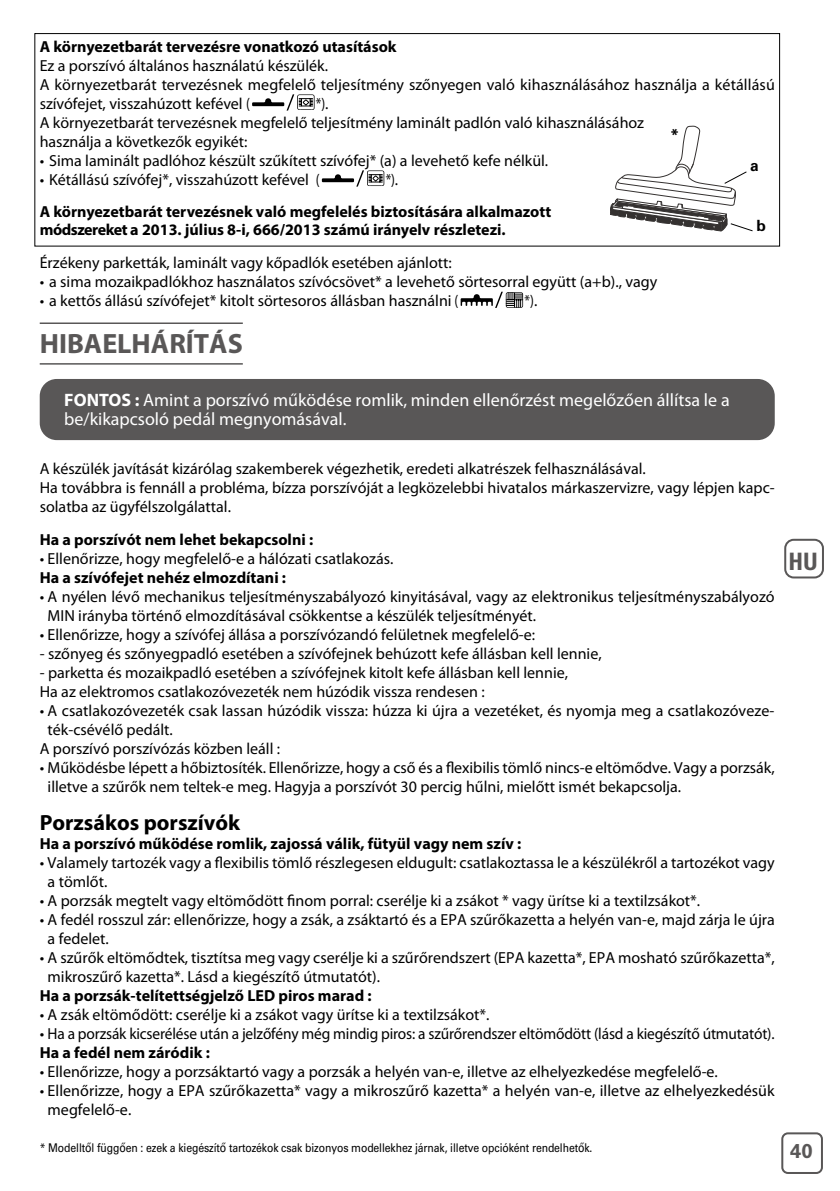
<style>
.page{position:relative;width:840px;height:1191px;background:#fff}
.page>*{position:absolute;margin:0;border:0;box-sizing:border-box;transform-origin:0 0}
.t1{font:700 28px "Myriad Pro";color:#595757}
.t2{font:700 condensed 24px "Univers";color:#595757}
.t3{font:700 22px "Myriad Pro";color:#000}
.t4{font:700 20px "Univers";color:#595757}
.t5{font:18px/19px "Myriad Pro";color:#fff}
.t6{font:16px/19px "Myriad Pro";color:#000}
.t7{font:700 16px/18px "Myriad Pro";color:#000}
.t8{font:16px/19px "Myriad Pro";color:#000;scale:.85 1}
.t9{font:700 15.4px "Univers";color:#000}
.t10{font:12px "Univers";letter-spacing:-.01em;color:#000;scale:.87 1}
.s1{font-weight:700}
.s2{font-family:"Lucida Grande"}
</style>
<div class="page">
<div style="left:780px;top:1132px;width:42px;height:42px;border:2px solid #595757;border-radius:6px"></div>
<hr style="left:40px;top:322px;width:203px;height:2px;background:#595757">
<hr style="left:40px;top:363px;width:203px;height:1px;background:#595757">
<svg style="left:252px;top:94px;width:62px;height:17px"></svg>
<svg style="left:322px;top:170px;width:62px;height:17px"></svg>
<svg style="left:460px;top:292px;width:63px;height:16px"></svg>
<div style="left:34px;top:33px;width:745px;height:214px;border:1px solid #000"></div>
<svg style="left:610px;top:126px;width:143px;height:106px"></svg>
<div style="left:40px;top:379px;width:734px;height:61px;background:#595757;border-radius:17px"></div>
<div style="left:783px;top:539px;width:40px;height:39px;border:2px solid #595757;border-radius:9px"></div>
<p class="t7" style="left:40px;top:37px;width:358px">A környezetbarát tervezésre vonatkozó utasítások</p>
<p class="t6" style="left:40px;top:56px;width:736px">Ez a porszívó általános használatú készülék.<br>A környezetbarát tervezésnek megfelelő teljesítmény szőnyegen való kihasználásához használja a kétállású szívófejet, visszahúzott kefével (</p>
<p class="t8" style="left:40px;top:94px;width:712px;text-indent:276px">*).<br>A környezetbarát tervezésnek megfelelő teljesítmény laminált padlón való kihasználásához használja a következők egyikét:</p>
<p class="t6" style="left:40px;top:151px;width:509px">• Sima laminált padlóhoz készült szűkített szívófej* (a) a levehető kefe nélkül.</p>
<p class="t6" style="left:40px;top:170px;width:281px">• Kétállású szívófej*, visszahúzott kefével (</p>
<p class="t8" style="left:385px;top:170px;width:16px">*).</p>
<p class="t7" style="left:40px;top:202px;width:512px">A környezetbarát tervezésnek való megfelelés biztosítására alkalmazott módszereket a 2013. július 8-i, 666/2013 számú irányelv részletezi.</p>
<p class="t6" style="left:40px;top:253px;width:413px">Érzékeny parketták, laminált vagy kőpadlók esetében ajánlott:</p>
<p class="t6" style="left:40px;top:272px;width:618px">• a sima mozaikpadlókhoz használatos szívócsövet* a levehető sörtesorral együtt (a+b)., vagy</p>
<p class="t6" style="left:40px;top:291px;width:420px">• a kettős állású szívófejet* kitolt sörtesoros állásban használni (</p>
<p class="t8" style="left:524px;top:291px;width:17px">*).</p>
<h1 class="t1" style="left:40px;top:326px;width:204px">HIBAELHÁRÍTÁS</h1>
<p class="t9" style="left:670px;top:126px;width:10px">*</p>
<p class="t9" style="left:749px;top:157px;width:10px">a</p>
<p class="t9" style="left:756px;top:217px;width:11px">b</p>
<p class="t5" style="left:64px;top:390px;width:666px"><span class="s1">FONTOS :</span> Amint a porszívó működése romlik, minden ellenőrzést megelőzően állítsa le a be/kikapcsoló pedál megnyomásával.</p>
<p class="t6" style="left:40px;top:459px;width:736px">A készülék javítását kizárólag szakemberek végezhetik, eredeti alkatrészek felhasználásával.<br>Ha továbbra is fennáll a probléma, bízza porszívóját a legközelebbi hivatalos márkaszervizre, vagy lépjen kapc&shy;solatba az ügyfélszolgálattal.</p>
<p class="t7" style="left:40px;top:530px;width:275px">Ha a porszívót nem lehet bekapcsolni :</p>
<p class="t6" style="left:40px;top:549px;width:355px">• Ellenőrizze, hogy megfelelő-e a hálózati csatlakozás.</p>
<p class="t7" style="left:40px;top:568px;width:248px">Ha a szívófejet nehéz elmozdítani :</p>
<p class="t6" style="left:48px;top:587px;width:728px;text-indent:-8px">• A nyélen lévő mechanikus teljesítményszabályozó kinyitásával, vagy az elektronikus teljesítményszabályozó<br>MIN irányba történő elmozdításával csökkentse a készülék teljesítményét.</p>
<p class="t6" style="left:40px;top:625px;width:496px">• Ellenőrizze, hogy a szívófej állása a porszívózandó felületnek megfelelő-e:</p>
<p class="t6" style="left:40px;top:644px;width:563px">- szőnyeg és szőnyegpadló esetében a szívófejnek behúzott kefe állásban kell lennie,</p>
<p class="t6" style="left:40px;top:663px;width:529px">- parketta és mozaikpadló esetében a szívófejnek kitolt kefe állásban kell lennie,<br>Ha az elektromos csatlakozóvezeték nem húzódik vissza rendesen :</p>
<p class="t6" style="left:40px;top:701px;width:736px">• A csatlakozóvezeték csak lassan húzódik vissza: húzza ki újra a vezetéket, és nyomja meg a csatlakozóveze-</p>
<p class="t6" style="left:48px;top:720px;width:127px">ték-csévélő pedált.</p>
<p class="t6" style="left:40px;top:739px;width:242px">A porszívó porszívózás közben leáll :</p>
<p class="t6" style="left:48px;top:758px;width:728px;text-indent:-8px">• Működésbe lépett a hőbiztosíték. Ellenőrizze, hogy a cső és a flexibilis tömlő nincs-e eltömődve. Vagy a porzsák, illetve a szűrők nem teltek-e meg. Hagyja a porszívót 30 percig hűlni, mielőtt ismét bekapcsolja.</p>
<h3 class="t3" style="left:40px;top:808px;width:202px">Porzsákos porszívók</h3>
<p class="t7" style="left:40px;top:834px;width:483px">Ha a porszívó működése romlik, zajossá válik, fütyül vagy nem szív :</p>
<p class="t6" style="left:48px;top:853px;width:728px;text-indent:-8px">• Valamely tartozék vagy a flexibilis tömlő részlegesen eldugult: csatlakoztassa le a készülékről a tartozékot vagy a tömlőt.</p>
<p class="t6" style="left:40px;top:891px;width:661px">• A porzsák megtelt vagy eltömődött finom porral: cserélje ki a zsákot * vagy ürítse ki a textilzsákot*.</p>
<p class="t6" style="left:48px;top:910px;width:728px;text-indent:-8px">• A fedél rosszul zár: ellenőrizze, hogy a zsák, a zsáktartó és a EPA szűrőkazetta a helyén van-e, majd zárja le újra a fedelet.</p>
<p class="t6" style="left:48px;top:948px;width:728px;text-indent:-8px">• A szűrők eltömődtek, tisztítsa meg vagy cserélje ki a szűrőrendszert (EPA kazetta*, EPA mosható szűrőkazetta*, mikroszűrő kazetta*. Lásd a kiegészítő útmutatót).</p>
<p class="t7" style="left:40px;top:986px;width:333px">Ha a porzsák-telítettségjelző LED piros marad :</p>
<p class="t6" style="left:40px;top:1005px;width:451px">• A zsák eltömődött: cserélje ki a zsákot vagy ürítse ki a textilzsákot*.</p>
<p class="t6" style="left:40px;top:1024px;width:736px">• Ha a porzsák kicserélése után a jelzőfény még mindig piros: a szűrőrendszer eltömődött (lásd a kiegészítő útmutatót).</p>
<p class="t7" style="left:40px;top:1043px;width:171px">Ha a fedél nem záródik :</p>
<p class="t6" style="left:40px;top:1062px;width:679px">• Ellenőrizze, hogy a porzsáktartó vagy a porzsák a helyén van-e, illetve az elhelyezkedése megfelelő-e.</p>
<p class="t6" style="left:48px;top:1081px;width:728px;text-indent:-8px">• Ellenőrizze, hogy a EPA szűrőkazetta* vagy a mikroszűrő kazetta* a helyén van-e, illetve az elhelyezkedésük megfelelő-e.</p>
<p class="t10" style="left:40px;top:1140px;width:636px">* Modellt<span class="s2">ő</span>l függ<span class="s2">ő</span>en : ezek a kiegészít<span class="s2">ő</span> tartozékok csak bizonyos modellekhez járnak, illetve opcióként rendelhet<span class="s2">ő</span>k.</p>
<h2 class="t2" style="left:788px;top:546px;width:31px">HU</h2>
<p class="t4" style="left:789px;top:1139px;width:24px">40</p>
</div>
